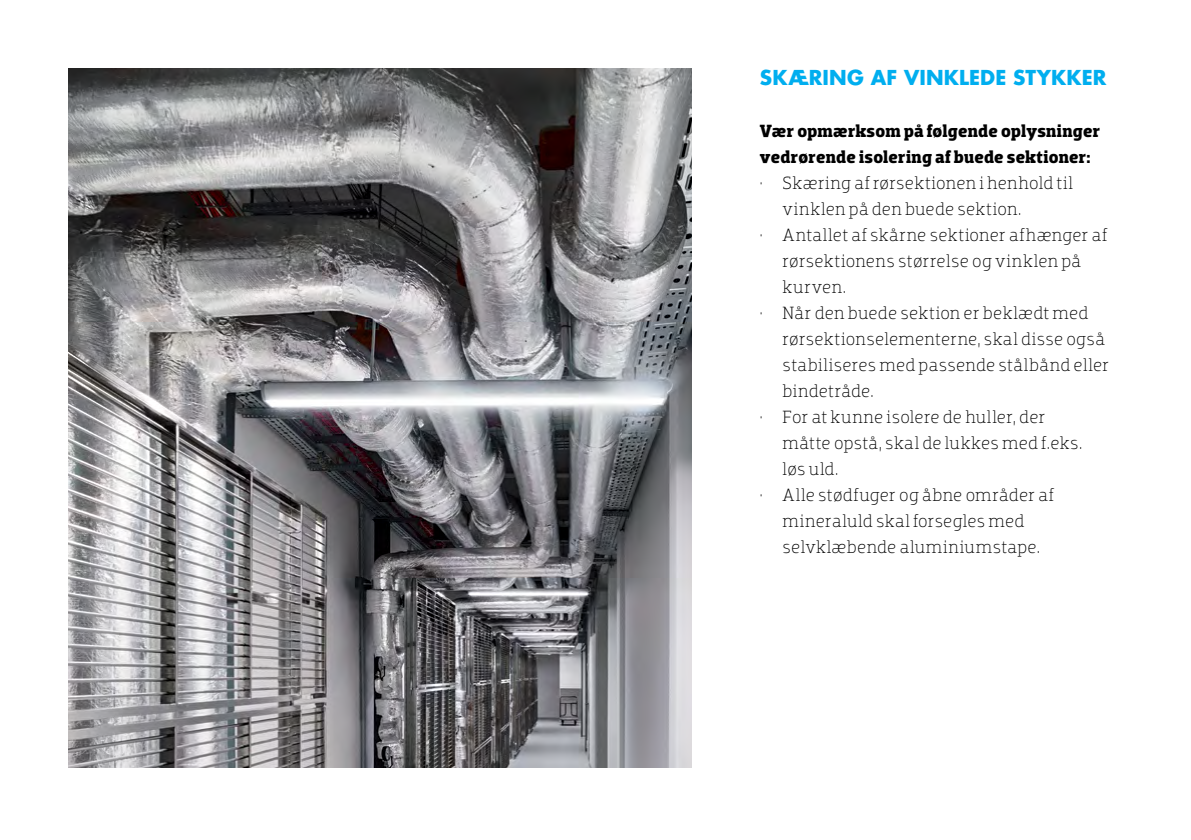
<style>
.page{position:relative;width:1191px;height:840px;background:#fff}
.page>*{position:absolute;margin:0;border:0;box-sizing:border-box;transform-origin:0 0}
.t1{font:700 20px "Futura KNAUF";letter-spacing:.005em;color:#00aeef}
.t2{font:300 18px "Dobra Slab";letter-spacing:.015em;color:#000}
.t3{font:700 18px/26px "Dobra Slab";letter-spacing:.015em;color:#000}
</style>
<div class="page">
<img style="left:68px;top:68px;width:624px;height:699px">
<p class="t1" style="left:760px;top:64px;width:348px">SKÆRING AF VINKLEDE STYKKER</p>
<p class="t3" style="left:760px;top:118px;width:342px">Vær opmærksom på følgende oplysninger vedrørende isolering af buede sektioner:</p>
<p class="t2" style="left:760px;top:172px;width:314px">• Skæring af rørsektionen i henhold til</p>
<p class="t2" style="left:782px;top:198px;width:240px">vinklen på den buede sektion.</p>
<p class="t2" style="left:760px;top:224px;width:349px">· Antallet af skårne sektioner afhænger af</p>
<p class="t2" style="left:782px;top:250px;width:300px">rørsektionens størrelse og vinklen på</p>
<p class="t2" style="left:782px;top:276px;width:65px">kurven.</p>
<p class="t2" style="left:760px;top:302px;width:330px">· Når den buede sektion er beklædt med</p>
<p class="t2" style="left:782px;top:328px;width:324px">rørsektionselementerne, skal disse også</p>
<p class="t2" style="left:782px;top:354px;width:328px">stabiliseres med passende stålbånd eller</p>
<p class="t2" style="left:782px;top:380px;width:93px">bindetråde.</p>
<p class="t2" style="left:760px;top:406px;width:287px">· For at kunne isolere de huller, der</p>
<p class="t2" style="left:782px;top:432px;width:301px">måtte opstå, skal de lukkes med f.eks.</p>
<p class="t2" style="left:782px;top:458px;width:57px">løs uld.</p>
<p class="t2" style="left:760px;top:484px;width:295px">· Alle stødfuger og åbne områder af</p>
<p class="t2" style="left:782px;top:510px;width:243px">mineraluld skal forsegles med</p>
<p class="t2" style="left:782px;top:536px;width:259px">selvklæbende aluminiumstape.</p>
</div>
